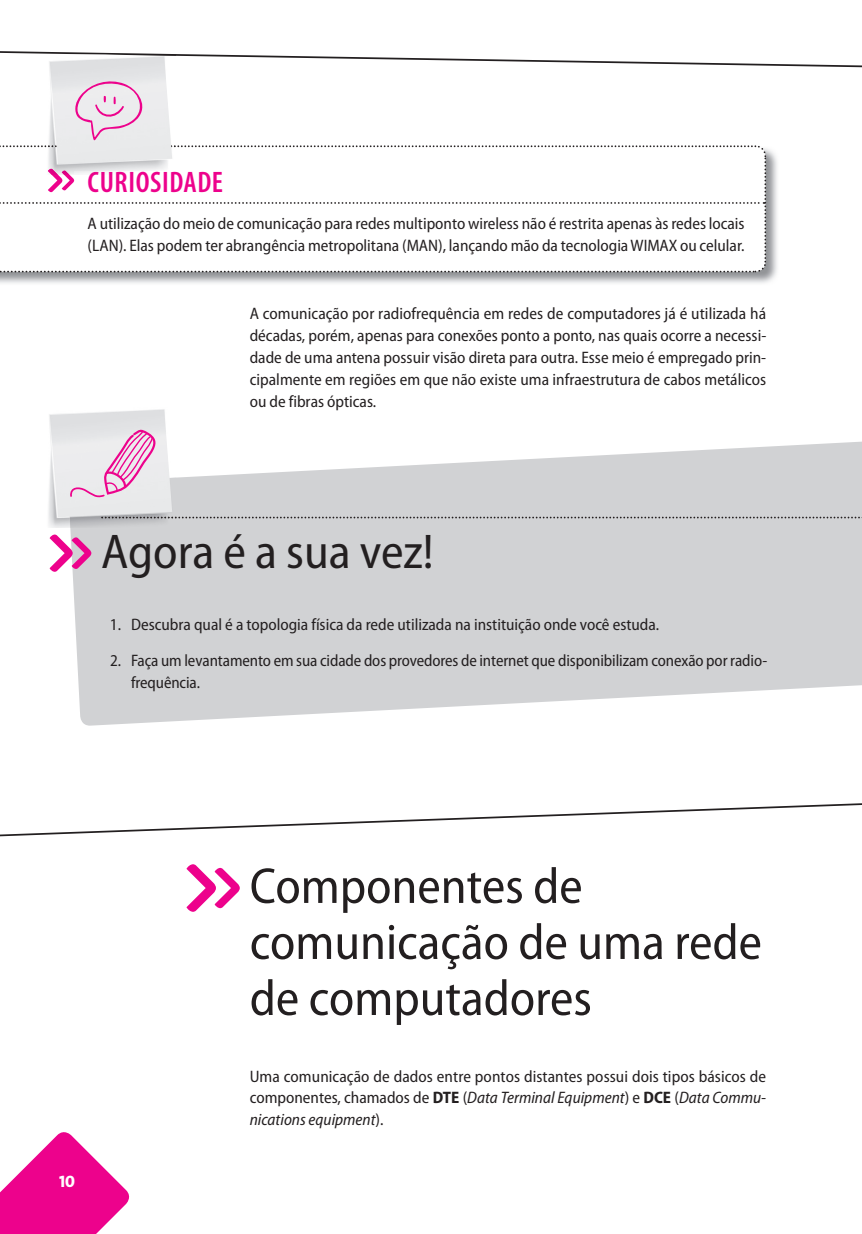
<style>
.page{position:relative;width:862px;height:1234px;background:#fff}
.page>*{position:absolute;margin:0;border:0;box-sizing:border-box;transform-origin:0 0}
.t1{font:semi-condensed 50.75px/56px "Myriad Pro";color:#231f20}
.t2{font:semi-condensed 49px "Myriad Pro";color:#231f20}
.t3{font:600 condensed 29.75px "Myriad Pro";letter-spacing:.02em;color:#ed028c}
.t4{font:semi-condensed 16.62px/21.9px "Myriad Pro";color:#231f20}
.t5{font:16.62px "The Mix Extra Bold Caps";color:#fff}
.s1{color:#de0183}
.s2{color:#e9028a}
.s3{color:#eb028b}
.s4{color:#ec028b}
.s5{font-weight:700}
.s6{font-style:italic}
</style>
<div class="page">
<svg style="left:0;top:1132px;width:130px;height:101px"></svg>
<svg style="left:0;top:51px;width:861px;height:222px"></svg>
<svg style="left:70px;top:441px;width:791px;height:285px;background:#d7d8d9"></svg>
<svg style="left:50px;top:534px;width:41px;height:37px"></svg>
<img style="left:48px;top:414px;width:128px;height:114px">
<img style="left:68px;top:477px;width:108px;height:51px">
<svg style="left:101px;top:516px;width:760px;height:2px"></svg>
<img style="left:50px;top:409px;width:122px;height:108px">
<svg style="left:69px;top:426px;width:90px;height:72px;background:#eacde0"></svg>
<svg style="left:186px;top:864px;width:54px;height:47px"></svg>
<svg style="left:0;top:803px;width:861px;height:34px"></svg>
<h3 class="t3" style="left:88px;top:172px;width:137px"><span class="s1">C</span><span class="s2">U</span><span class="s3">R</span><span class="s4">I</span>OSIDADE</h3>
<p class="t4" style="left:88px;top:214px;width:658px">A utilização do meio de comunicação para redes multiponto wireless não é restrita apenas às redes locais (LAN). Elas podem ter abrangência metropolitana (MAN), lançando mão da tecnologia WIMAX ou celular.</p>
<p class="t4" style="left:249px;top:304px;width:518px;text-align:justify">A comunicação por radiofrequência em redes de computadores já é utilizada há décadas, porém, apenas para conexões ponto a ponto, nas quais ocorre a necessi&shy;dade de uma antena possuir visão direta para outra. Esse meio é empregado prin&shy;cipalmente em regiões em que não existe uma infraestrutura de cabos metálicos ou de fibras ópticas.</p>
<h2 class="t2" style="left:101px;top:532px;width:334px">Agora é a sua vez!</h2>
<p class="t4" style="left:110px;top:614px;width:550px">1. Descubra qual é a topologia física da rede utilizada na instituição onde você estuda.</p>
<p class="t4" style="left:131px;top:651px;width:637px;text-indent:-21px">2. Faça um levantamento em sua cidade dos provedores de internet que disponibilizam conexão por radio&shy;frequência.</p>
<p class="t5" style="left:59px;top:1171px;width:17px">10</p>
<h1 class="t1" style="left:249px;top:861px;width:513px">Componentes de comunicação de uma rede de computadores</h1>
<p class="t4" style="left:249px;top:1066px;width:517px;text-align:justify">Uma comunicação de dados entre pontos distantes possui dois tipos básicos de componentes, chamados de <span class="s5">DTE</span> (<span class="s6">Data Terminal Equipment</span>) e <span class="s5">DCE</span> (<span class="s6">Data Commu&shy;nications equipment</span>).</p>
</div>
